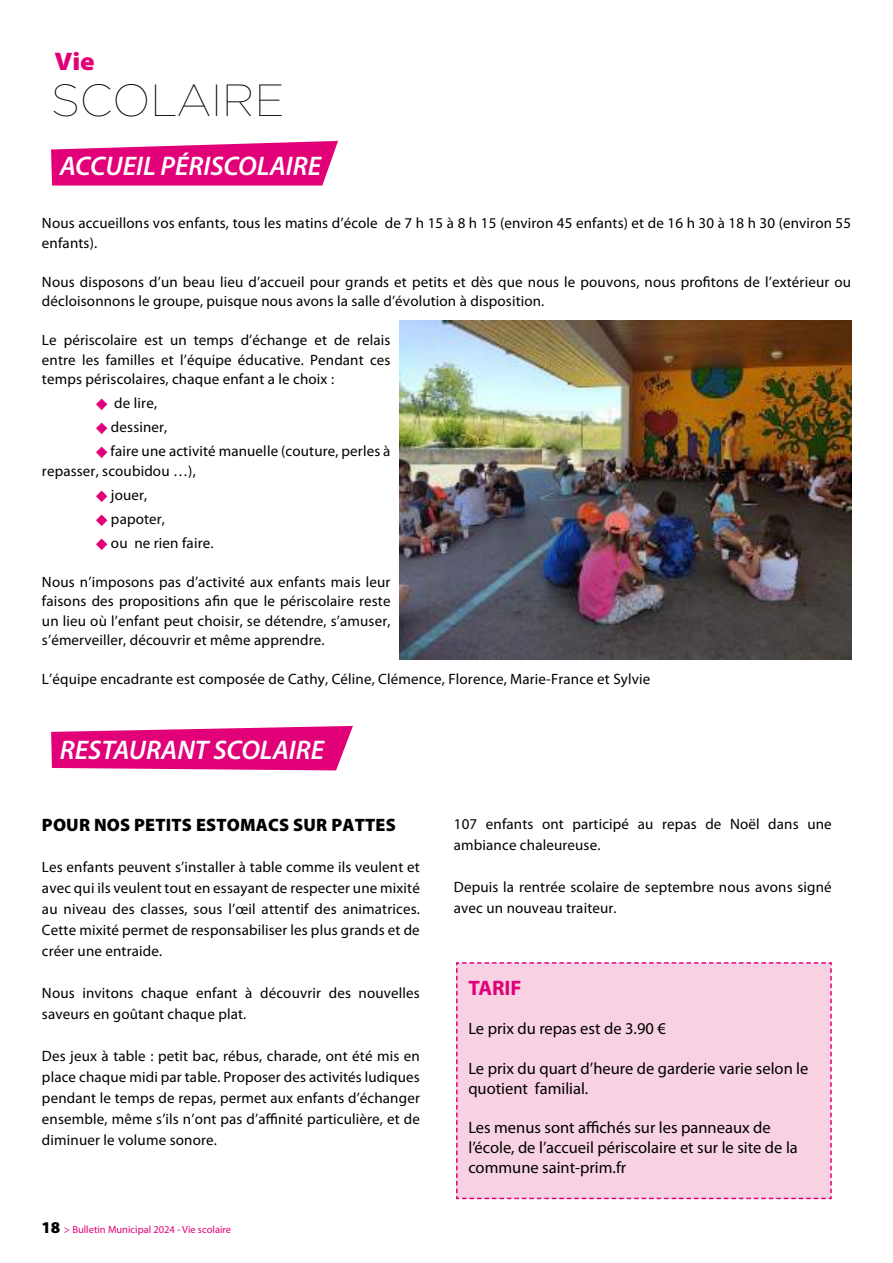
<style>
.page{position:relative;width:893px;height:1263px;background:#fff}
.page>*{position:absolute;margin:0;border:0;box-sizing:border-box;transform-origin:0 0}
.t1{font:100 45px "Gotham";color:#000}
.t2{font:italic 600 27px "Myriad Pro";color:#fff}
.t3{font:900 25.5px "Myriad Pro";color:#e20079;scale:1.06 1}
.t4{font:700 21px "Myriad Pro";color:#e20079}
.t5{font:900 18px "Myriad Pro";letter-spacing:.01em;color:#000}
.t6{font:16.5px/19.8px "Myriad Pro";color:#000}
.t7{font:15px/21px "Myriad Pro";letter-spacing:.01em;color:#000}
.t8{font:10.5px "Myriad Pro";color:#e20079}
.s1{color:#e20079}
.s2{font-weight:900;font-size:16.5px;color:#000}
</style>
<div class="page">
<svg style="left:51px;top:141px;width:287px;height:45px;background:#e5218a"></svg>
<img style="left:399px;top:320px;width:452px;height:339px">
<svg style="left:51px;top:726px;width:302px;height:44px;background:#e51c88"></svg>
<div style="left:456px;top:962px;width:376px;height:238px;background:#f8d2e2"></div>
<h3 class="t3" style="left:54px;top:45px;width:40px">Vie</h3>
<h1 class="t1" style="left:51px;top:76px;width:235px">SCOLAIRE</h1>
<h2 class="t2" style="left:60px;top:149px;width:263px">ACCUEIL PÉRISCOLAIRE</h2>
<p class="t7" style="left:42px;top:213px;width:811px;line-height:19.5px">Nous accueillons vos enfants, tous les matins d’école de 7 h 15 à 8 h 15 (environ 45 enfants) et de 16 h 30 à 18 h 30 (environ 55 enfants).</p>
<p class="t7" style="left:42px;top:272px;width:811px;line-height:19.5px">Nous disposons d’un beau lieu d’accueil pour grands et petits et dès que nous le pouvons, nous profitons de l’extérieur ou décloisonnons le groupe, puisque nous avons la salle d’évolution à disposition.</p>
<p class="t7" style="left:42px;top:330px;width:350px;line-height:19.5px;text-align:justify">Le périscolaire est un temps d’échange et de relais entre les familles et l’équipe éducative. Pendant ces temps périscolaires, chaque enfant a le choix :</p>
<p class="t7" style="left:96px;top:392px;width:63px"><span class="s1">◆</span> de lire,</p>
<p class="t7" style="left:96px;top:416px;width:73px"><span class="s1">◆</span> dessiner,</p>
<p class="t7" style="left:42px;top:441px;width:350px;line-height:19.5px;text-indent:54px"><span class="s1">◆</span> faire une activité manuelle (couture, perles à repasser, scoubidou …),</p>
<p class="t7" style="left:96px;top:484px;width:53px"><span class="s1">◆</span> jouer,</p>
<p class="t7" style="left:96px;top:508px;width:71px"><span class="s1">◆</span> papoter,</p>
<p class="t7" style="left:96px;top:532px;width:119px"><span class="s1">◆</span> ou ne rien faire.</p>
<p class="t7" style="left:42px;top:572px;width:350px;line-height:19.5px;text-align:justify">Nous n’imposons pas d’activité aux enfants mais leur faisons des propositions afin que le périscolaire reste un lieu où l’enfant peut choisir, se détendre, s’amuser, s’émerveiller, découvrir et même apprendre.</p>
<p class="t7" style="left:42px;top:668px;width:610px">L’équipe encadrante est composée de Cathy, Céline, Clémence, Florence, Marie-France et Sylvie</p>
<h2 class="t2" style="left:60px;top:733px;width:266px">RESTAURANT SCOLAIRE</h2>
<p class="t5" style="left:42px;top:813px;width:355px">POUR NOS PETITS ESTOMACS SUR PATTES</p>
<p class="t7" style="left:42px;top:856px;width:379px;text-align:justify">Les enfants peuvent s’installer à table comme ils veulent et avec qui ils veulent tout en essayant de respecter une mixité au niveau des classes, sous l’œil attentif des animatrices.<br>Cette mixité permet de responsabiliser les plus grands et de créer une entraide.</p>
<p class="t7" style="left:42px;top:982px;width:379px">Nous invitons chaque enfant à découvrir des nouvelles saveurs en goûtant chaque plat.</p>
<p class="t7" style="left:42px;top:1045px;width:379px;text-align:justify">Des jeux à table : petit bac, rébus, charade, ont été mis en place chaque midi par table. Proposer des activités ludiques pendant le temps de repas, permet aux enfants d’échanger ensemble, même s’ils n’ont pas d’affinité particulière, et de diminuer le volume sonore.</p>
<p class="t8" style="left:41px;top:1223px;width:191px"><span class="s2">18</span> &gt; Bulletin Municipal 2024 - Vie scolaire</p>
<p class="t7" style="left:454px;top:813px;width:379px">107 enfants ont participé au repas de Noël dans une ambiance chaleureuse.</p>
<p class="t7" style="left:454px;top:876px;width:379px">Depuis la rentrée scolaire de septembre nous avons signé avec un nouveau traiteur.</p>
<h3 class="t4" style="left:468px;top:974px;width:55px">TARIF</h3>
<p class="t6" style="left:468px;top:1018px;width:199px">Le prix du repas est de 3.90 €</p>
<p class="t6" style="left:468px;top:1058px;width:342px">Le prix du quart d’heure de garderie varie selon le quotient familial.</p>
<p class="t6" style="left:468px;top:1117px;width:331px">Les menus sont affichés sur les panneaux de l’école, de l’accueil périscolaire et sur le site de la commune saint-prim.fr</p>
</div>
